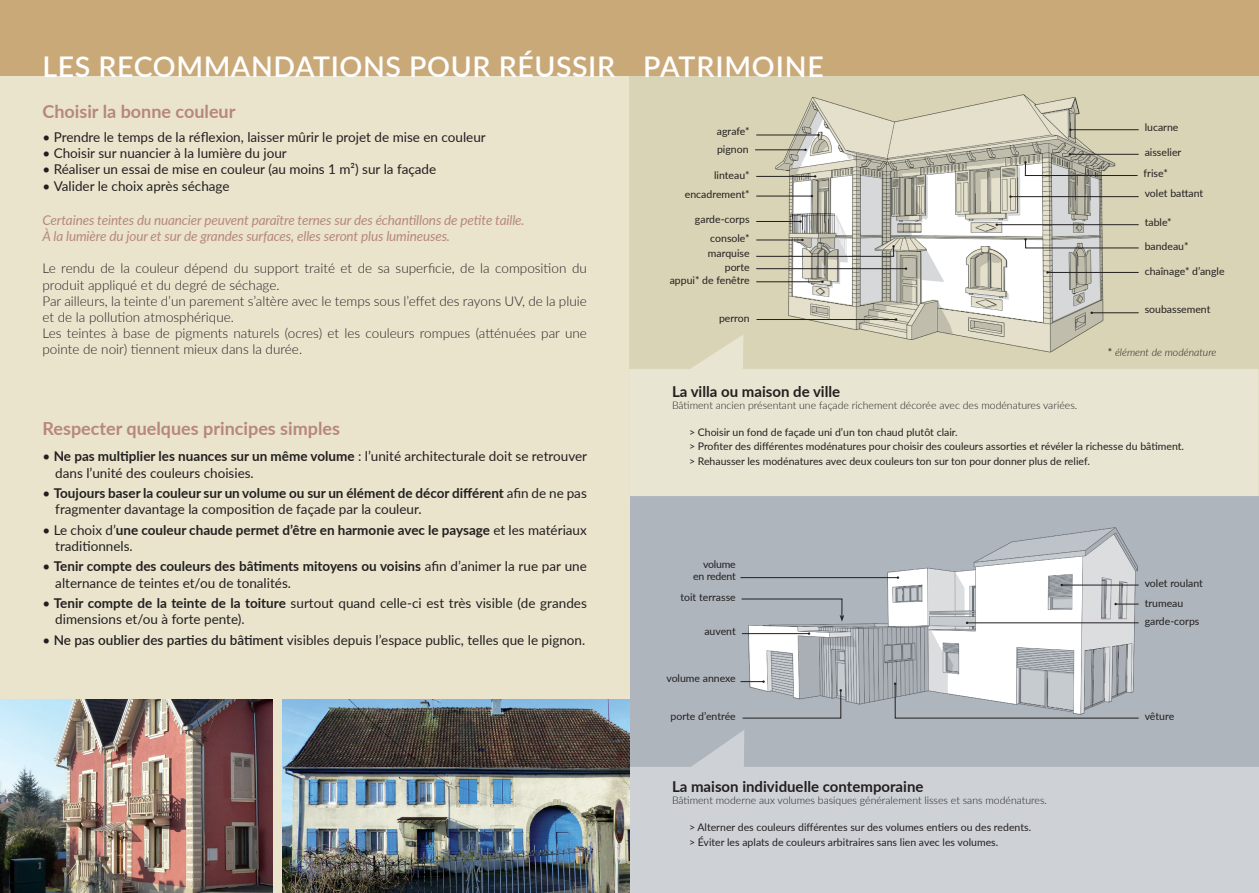
<style>
.page{position:relative;width:1259px;height:893px;background:#fff}
.page>*{position:absolute;margin:0;border:0;box-sizing:border-box;transform-origin:0 0}
.t1{font:600 28.5px "Lato";letter-spacing:.02em;color:#fff}
.t2{font:700 18px "Lato";color:#b7877c}
.t3{font:700 15px "Lato";color:#231f20}
.t4{font:13.5px/16.2px "Lato";color:#231f20}
.t5{font:300 13.5px/16.2px "Lato";color:#231f20}
.t6{font:italic 13.5px/16.2px "Lato";letter-spacing:-.01em;color:#b7877c}
.t7{font:700 13.5px/16.2px "Lato";color:#231f20}
.t8{font:10.5px/14.7px "Lato";color:#231f20}
.t9{font:300 10.5px "Lato";color:#231f20}
.t10{font:italic 300 10.5px "Lato";color:#231f20}
.t11{font:10.5px/12px "Lato";letter-spacing:-.02em;color:#231f20;text-align:right}
.s1{font-weight:700}
.s2{font-weight:400}
.s3{font-weight:600}
.s4{font-weight:400;font-style:normal}
</style>
<div class="page">
<div style="left:0;top:76px;width:629px;height:817px;background:#eae4cd"></div>
<div style="left:0;top:0;width:629px;height:76px;background:#caa979"></div>
<div style="left:629px;top:51px;width:630px;height:445px;background:#d9d4b5"></div>
<div style="left:629px;top:0;width:630px;height:76px;background:#caa979"></div>
<div style="left:630px;top:496px;width:629px;height:397px;background:#aeb5bd"></div>
<img style="left:282px;top:699px;width:347px;height:194px">
<img style="left:0;top:699px;width:272px;height:194px">
<div style="left:630px;top:758px;width:629px;height:135px;background:#ced2d7"></div>
<svg style="left:629px;top:356px;width:629px;height:140px;background:#e6e3cf"></svg>
<img style="left:711px;top:94px;width:390px;height:262px">
<img style="left:704px;top:527px;width:548px;height:239px">
<svg style="left:755px;top:110px;width:384px;height:212px"></svg>
<hr style="left:740px;top:577px;width:158px;height:1px;background:#231f20">
<svg style="left:740px;top:598px;width:111px;height:121px"></svg>
<svg style="left:888px;top:528px;width:251px;height:191px"></svg>
<h1 class="t1" style="left:43px;top:45px;width:574px">LES RECOMMANDATIONS POUR RÉUSSIR</h1>
<h2 class="t2" style="left:43px;top:98px;width:194px">Choisir la bonne couleur</h2>
<p class="t4" style="left:43px;top:128px;width:445px">• Prendre le temps de la réflexion, laisser mûrir le projet de mise en couleur</p>
<p class="t4" style="left:43px;top:145px;width:246px">• Choisir sur nuancier à la lumière du jour</p>
<p class="t4" style="left:43px;top:161px;width:395px">• Réaliser un essai de mise en couleur (au moins 1 m²) sur la façade</p>
<p class="t4" style="left:43px;top:177px;width:189px">• Valider le choix après séchage</p>
<p class="t6" style="left:43px;top:211px;width:484px">Certaines teintes du nuancier peuvent paraître ternes sur des échantillons de petite taille.<br>À la lumière du jour et sur de grandes surfaces, elles seront plus lumineuses.</p>
<p class="t5" style="left:43px;top:260px;width:546px">Le rendu de la couleur dépend du support traité et de sa superficie, de la composition du produit appliqué et du degré de séchage.<br>Par ailleurs, la teinte d’un parement s’altère avec le temps sous l’effet des rayons UV, de la pluie et de la pollution atmosphérique.<br>Les teintes à base de pigments naturels (ocres) et les couleurs rompues (atténuées par une pointe de noir) tiennent mieux dans la durée.</p>
<h2 class="t2" style="left:43px;top:415px;width:299px">Respecter quelques principes simples</h2>
<p class="t4" style="left:55px;top:448px;width:533px;text-indent:-13px">• <span class="s1">Ne pas multiplier les nuances sur un même volume</span> : l’unité architecturale doit se retrouver dans l’unité des couleurs choisies.</p>
<p class="t4" style="left:55px;top:484px;width:533px;text-indent:-13px">• <span class="s1">Toujours baser la couleur sur un volume ou sur un élément de décor différent</span> afin de ne pas fragmenter davantage la composition de façade par la couleur.</p>
<p class="t7" style="left:55px;top:521px;width:533px;text-indent:-13px"><span class="s2">• Le choix d’</span>une couleur chaude permet d’être en harmonie avec le paysage <span class="s2">et les matériaux traditionnels.</span></p>
<p class="t4" style="left:55px;top:558px;width:533px;text-indent:-13px">• <span class="s1">Tenir compte des couleurs des bâtiments mitoyens ou voisins</span> afin d’animer la rue par une alternance de teintes et/ou de tonalités.</p>
<p class="t4" style="left:55px;top:594px;width:533px;text-indent:-13px">• <span class="s1">Tenir compte de la teinte de la toiture</span> surtout quand celle-ci est très visible (de grandes dimensions et/ou à forte pente).</p>
<p class="t4" style="left:43px;top:631px;width:544px">• <span class="s3">Ne pas oublier des parties du bâtiment</span> visibles depuis l’espace public, telles que le pignon.</p>
<h1 class="t1" style="left:643px;top:45px;width:182px">PATRIMOINE</h1>
<p class="t8" style="left:717px;top:123px;width:34px">agrafe*</p>
<p class="t8" style="left:717px;top:141px;width:33px">pignon</p>
<p class="t8" style="left:714px;top:168px;width:37px">linteau*</p>
<p class="t8" style="left:685px;top:186px;width:66px">encadrement*</p>
<p class="t8" style="left:695px;top:209px;width:56px;line-height:19.2px;text-align:right">garde-corps console*</p>
<p class="t8" style="left:708px;top:246px;width:43px;line-height:13.8px;text-align:right">marquise porte</p>
<p class="t8" style="left:670px;top:273px;width:81px">appui* de fenêtre</p>
<p class="t8" style="left:719px;top:310px;width:32px">perron</p>
<p class="t8" style="left:1144px;top:120px;width:35px">lucarne</p>
<p class="t8" style="left:1143px;top:141px;width:39px;line-height:21.1px">aisselier frise*</p>
<p class="t8" style="left:1144px;top:185px;width:60px">volet battant</p>
<p class="t8" style="left:1144px;top:214px;width:29px">table*</p>
<p class="t8" style="left:1144px;top:238px;width:45px">bandeau*</p>
<p class="t8" style="left:1144px;top:263px;width:81px">chaînage* d’angle</p>
<p class="t8" style="left:1144px;top:302px;width:67px">soubassement</p>
<p class="t10" style="left:1108px;top:345px;width:110px"><span class="s4">*</span> élément de modénature</p>
<p class="t3" style="left:672px;top:380px;width:170px">La villa ou maison de ville</p>
<p class="t9" style="left:672px;top:398px;width:407px">Bâtiment ancien présentant une façade richement décorée avec des modénatures variées.</p>
<p class="t8" style="left:689px;top:424px;width:496px">&gt; Choisir un fond de façade uni d’un ton chaud plutôt clair.<br>&gt; Profiter des différentes modénatures pour choisir des couleurs assorties et révéler la richesse du bâtiment. &gt; Rehausser les modénatures avec deux couleurs ton sur ton pour donner plus de relief.</p>
<p class="t11" style="left:693px;top:557px;width:44px">volume en redent</p>
<p class="t8" style="left:680px;top:590px;width:57px">toit terrasse</p>
<p class="t8" style="left:704px;top:623px;width:33px">auvent</p>
<p class="t8" style="left:666px;top:670px;width:71px">volume annexe</p>
<p class="t8" style="left:670px;top:708px;width:67px">porte d’entrée</p>
<p class="t3" style="left:672px;top:776px;width:253px">La maison individuelle contemporaine</p>
<p class="t9" style="left:672px;top:793px;width:376px">Bâtiment moderne aux volumes basiques généralement lisses et sans modénatures.</p>
<p class="t8" style="left:689px;top:819px;width:343px">&gt; Alterner des couleurs différentes sur des volumes entiers ou des redents. &gt; Éviter les aplats de couleurs arbitraires sans lien avec les volumes.</p>
<p class="t8" style="left:1144px;top:575px;width:60px">volet roulant</p>
<p class="t8" style="left:1144px;top:595px;width:40px">trumeau</p>
<p class="t8" style="left:1144px;top:613px;width:56px">garde-corps</p>
<p class="t8" style="left:1144px;top:709px;width:31px">vêture</p>
</div>
